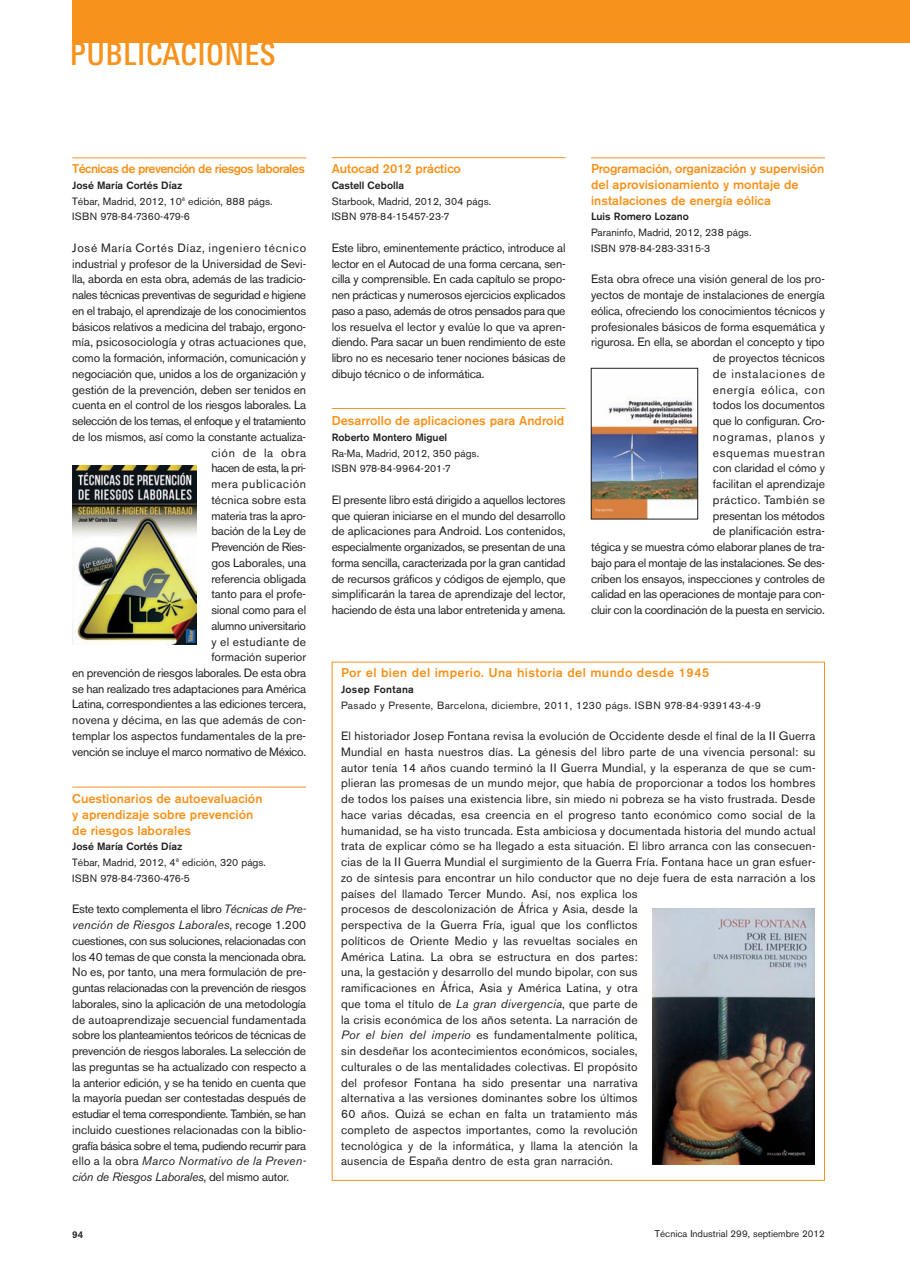
<style>
.page{position:relative;width:910px;height:1280px;background:#fff}
.page>*{position:absolute;margin:0;border:0;box-sizing:border-box;transform-origin:0 0}
.t1{font:500 condensed 31.5px "LT Univers";letter-spacing:.015em;color:#f7931d}
.t2{font:500 12.75px/15.8px "Akzidenz Grotesk BE";color:#f7931d}
.t3{font:500 12.75px "Akzidenz Grotesk BE";letter-spacing:.03em;color:#f7931d}
.t4{font:500 12.6px "Akzidenz Grotesk BE";letter-spacing:-.045em;color:#f7931d}
.t5{font:12px/15.8px "Akzidenz Grotesk BE";letter-spacing:.015em;color:#231f20;text-align:justify}
.t6{font:12px/15.8px "Akzidenz Grotesk BE";letter-spacing:-.015em;color:#231f20;text-align:right}
.t7{font:12px/15.8px "Akzidenz Grotesk BE";letter-spacing:-.01em;color:#231f20;text-align:right}
.t8{font:10.5px/15.8px "Akzidenz Grotesk BE";color:#231f20}
.t9{font:500 10.5px "Akzidenz Grotesk BE";color:#231f20}
.t10{font:10.5px "Akzidenz Grotesk BE";letter-spacing:.03em;color:#231f20}
.t11{font:500 10.5px "Akzidenz Grotesk BE";letter-spacing:.03em;color:#231f20}
.t12{font:9.75px "Akzidenz Grotesk BE";color:#231f20}
.t13{font:500 9.75px "Akzidenz Grotesk BE";color:#231f20}
.s1{font-style:italic}
</style>
<div class="page">
<hr style="left:332px;top:157px;width:234px;height:1px;background:#f7931d">
<div style="left:72px;top:0;width:838px;height:43px;background:#f7931d"></div>
<hr style="left:72px;top:157px;width:234px;height:1px;background:#f7931d">
<hr style="left:332px;top:408px;width:234px;height:1px;background:#f7931d">
<hr style="left:591px;top:157px;width:234px;height:1px;background:#f7931d">
<svg style="left:72px;top:661px;width:753px;height:520px"></svg>
<img style="left:653px;top:908px;width:162px;height:257px">
<img style="left:73px;top:465px;width:123px;height:180px">
<img style="left:593px;top:397px;width:103px;height:120px">
<div style="left:591px;top:368px;width:107px;height:151px;border:1px solid #231f20"></div>
<h1 class="t1" style="left:70px;top:42px;width:207px">PUBLICACIONES</h1>
<p class="t4" style="left:72px;top:164px;width:234px">Técnicas de prevención de riesgos laborales</p>
<p class="t9" style="left:72px;top:181px;width:111px">José María Cortés Díaz</p>
<p class="t8" style="left:72px;top:194px;width:202px">Tébar, Madrid, 2012, 10ª edición, 888 págs.<br>ISBN 978-84-7360-479-6</p>
<p class="t6" style="left:72px;top:241px;width:235px">José María Cortés Díaz, ingeniero técnico industrial y profesor de la Universidad de Sevi&shy;lla, aborda en esta obra, además de las tradicio&shy;nales técnicas preventivas de seguridad e higiene en el trabajo, el aprendizaje de los conocimientos básicos relativos a medicina del trabajo, ergono&shy;mía, psicosociología y otras actuaciones que, como la formación, información, comunicación y negociación que, unidos a los de organización y gestión de la prevención, deben ser tenidos en cuenta en el control de los riesgos laborales. La selección de los temas, el enfoque y el tratamiento de los mismos, así como la constante actualiza&shy;ción de la obra<br>hacen de esta, la pri-<br>mera publicación<br>técnica sobre esta<br>materia tras la apro-<br>bación de la Ley de<br>Prevención de Ries-<br>gos Laborales, una<br>referencia obligada<br>tanto para el profe-<br>sional como para el<br>alumno universitario<br>y el estudiante de<br>formación superior<br>en prevención de riesgos laborales. De esta obra se han realizado tres adaptaciones para América Latina, correspondientes a las ediciones tercera, novena y décima, en las que además de con&shy;templar los aspectos fundamentales de la pre&shy;vención se incluye el marco normativo de México.</p>
<p class="t2" style="left:72px;top:792px;width:192px">Cuestionarios de autoevaluación y aprendizaje sobre prevención de riesgos laborales</p>
<p class="t9" style="left:72px;top:843px;width:111px">José María Cortés Díaz</p>
<p class="t8" style="left:72px;top:856px;width:195px">Tébar, Madrid, 2012, 4ª edición, 320 págs.<br>ISBN 978-84-7360-476-5</p>
<p class="t5" style="left:72px;top:903px;width:235px">Este texto complementa el libro <span class="s1">Técnicas de Pre&shy;vención de Riesgos Laborales</span>, recoge 1.200 cuestiones, con sus soluciones, relacionadas con los 40 temas de que consta la mencionada obra.<br>No es, por tanto, una mera formulación de pre&shy;guntas relacionadas con la prevención de riesgos laborales, sino la aplicación de una metodología de autoaprendizaje secuencial fundamentada sobre los planteamientos teóricos de técnicas de prevención de riesgos laborales. La selección de las preguntas se ha actualizado con respecto a la anterior edición, y se ha tenido en cuenta que la mayoría puedan ser contestadas después de estudiar el tema correspondiente. También, se han incluido cuestiones relacionadas con la biblio&shy;grafía básica sobre el tema, pudiendo recurrir para ello a la obra <span class="s1">Marco Normativo de la Preven&shy;ción de Riesgos Laborales</span>, del mismo autor.</p>
<p class="t2" style="left:332px;top:162px;width:131px">Autocad 2012 práctico</p>
<p class="t9" style="left:332px;top:181px;width:74px">Castell Cebolla</p>
<p class="t8" style="left:332px;top:194px;width:161px">Starbook, Madrid, 2012, 304 págs.<br>ISBN 978-84-15457-23-7</p>
<p class="t5" style="left:332px;top:241px;width:235px">Este libro, eminentemente práctico, introduce al lector en el Autocad de una forma cercana, sen&shy;cilla y comprensible. En cada capítulo se propo&shy;nen prácticas y numerosos ejercicios explicados paso a paso, además de otros pensados para que los resuelva el lector y evalúe lo que va apren&shy;diendo. Para sacar un buen rendimiento de este libro no es necesario tener nociones básicas de dibujo técnico o de informática.</p>
<p class="t2" style="left:332px;top:414px;width:234px">Desarrollo de aplicaciones para Android</p>
<p class="t9" style="left:332px;top:433px;width:117px">Roberto Montero Miguel</p>
<p class="t8" style="left:332px;top:446px;width:149px">Ra-Ma, Madrid, 2012, 350 págs.<br>ISBN 978-84-9964-201-7</p>
<p class="t5" style="left:332px;top:493px;width:235px">El presente libro está dirigido a aquellos lectores que quieran iniciarse en el mundo del desarrollo de aplicaciones para Android. Los contenidos, especialmente organizados, se presentan de una forma sencilla, caracterizada por la gran cantidad de recursos gráficos y códigos de ejemplo, que simplificarán la tarea de aprendizaje del lector, haciendo de ésta una labor entretenida y amena.</p>
<p class="t2" style="left:591px;top:162px;width:235px">Programación, organización y supervisión del aprovisionamiento y montaje de instalaciones de energía eólica</p>
<p class="t9" style="left:591px;top:213px;width:99px">Luis Romero Lozano</p>
<p class="t8" style="left:591px;top:226px;width:162px">Paraninfo, Madrid, 2012, 238 págs.<br>ISBN 978-84-283-3315-3</p>
<p class="t7" style="left:591px;top:273px;width:235px">Esta obra ofrece una visión general de los pro&shy;yectos de montaje de instalaciones de energía eólica, ofreciendo los conocimientos técnicos y profesionales básicos de forma esquemática y rigurosa. En ella, se abordan el concepto y tipo de proyectos técnicos<br>de instalaciones de<br>energía eólica, con<br>todos los documentos<br>que lo configuran. Cro-<br>nogramas, planos y<br>esquemas muestran<br>con claridad el cómo y<br>facilitan el aprendizaje<br>práctico. También se<br>presentan los métodos<br>de planificación estra-<br>tégica y se muestra cómo elaborar planes de tra&shy;bajo para el montaje de las instalaciones. Se des&shy;criben los ensayos, inspecciones y controles de calidad en las operaciones de montaje para con&shy;cluir con la coordinación de la puesta en servicio.</p>
<p class="t3" style="left:341px;top:668px;width:370px">Por el bien del imperio. Una historia del mundo desde 1945</p>
<p class="t11" style="left:341px;top:685px;width:74px">Josep Fontana</p>
<p class="t10" style="left:341px;top:701px;width:421px">Pasado y Presente, Barcelona, diciembre, 2011, 1230 págs. ISBN 978-84-939143-4-9</p>
<p class="t5" style="left:341px;top:729px;width:476px;text-align:left">El historiador Josep Fontana revisa la evolución de Occidente desde el final de la II Guerra Mundial en hasta nuestros días. La génesis del libro parte de una vivencia personal: su autor tenía 14 años cuando terminó la II Guerra Mundial, y la esperanza de que se cum&shy;plieran las promesas de un mundo mejor, que había de proporcionar a todos los hombres de todos los países una existencia libre, sin miedo ni pobreza se ha visto frustrada. Desde hace varias décadas, esa creencia en el progreso tanto económico como social de la humanidad, se ha visto truncada. Esta ambiciosa y documentada historia del mundo actual trata de explicar cómo se ha llegado a esta situación. El libro arranca con las consecuen&shy;cias de la II Guerra Mundial el surgimiento de la Guerra Fría. Fontana hace un gran esfuer&shy;zo de síntesis para encontrar un hilo conductor que no deje fuera de esta narración a los países del llamado Tercer Mundo. Así, nos explica los<br>procesos de descolonización de África y Asia, desde la<br>perspectiva de la Guerra Fría, igual que los conflictos<br>políticos de Oriente Medio y las revueltas sociales en<br>América Latina. La obra se estructura en dos partes:<br>una, la gestación y desarrollo del mundo bipolar, con sus<br>ramificaciones en África, Asia y América Latina, y otra<br>que toma el título de <span class="s1">La gran divergencia</span>, que parte de<br>la crisis económica de los años setenta. La narración de<br><span class="s1">Por el bien del imperio</span> es fundamentalmente política,<br>sin desdeñar los acontecimientos económicos, sociales,<br>culturales o de las mentalidades colectivas. El propósito<br>del profesor Fontana ha sido presentar una narrativa<br>alternativa a las versiones dominantes sobre los últimos<br>60 años. Quizá se echan en falta un tratamiento más<br>completo de aspectos importantes, como la revolución<br>tecnológica y de la informática, y llama la atención la<br>ausencia de España dentro de esta gran narración.</p>
<p class="t13" style="left:72px;top:1231px;width:13px">94</p>
<p class="t12" style="left:655px;top:1230px;width:172px">Técnica Industrial 299, septiembre 2012</p>
</div>
